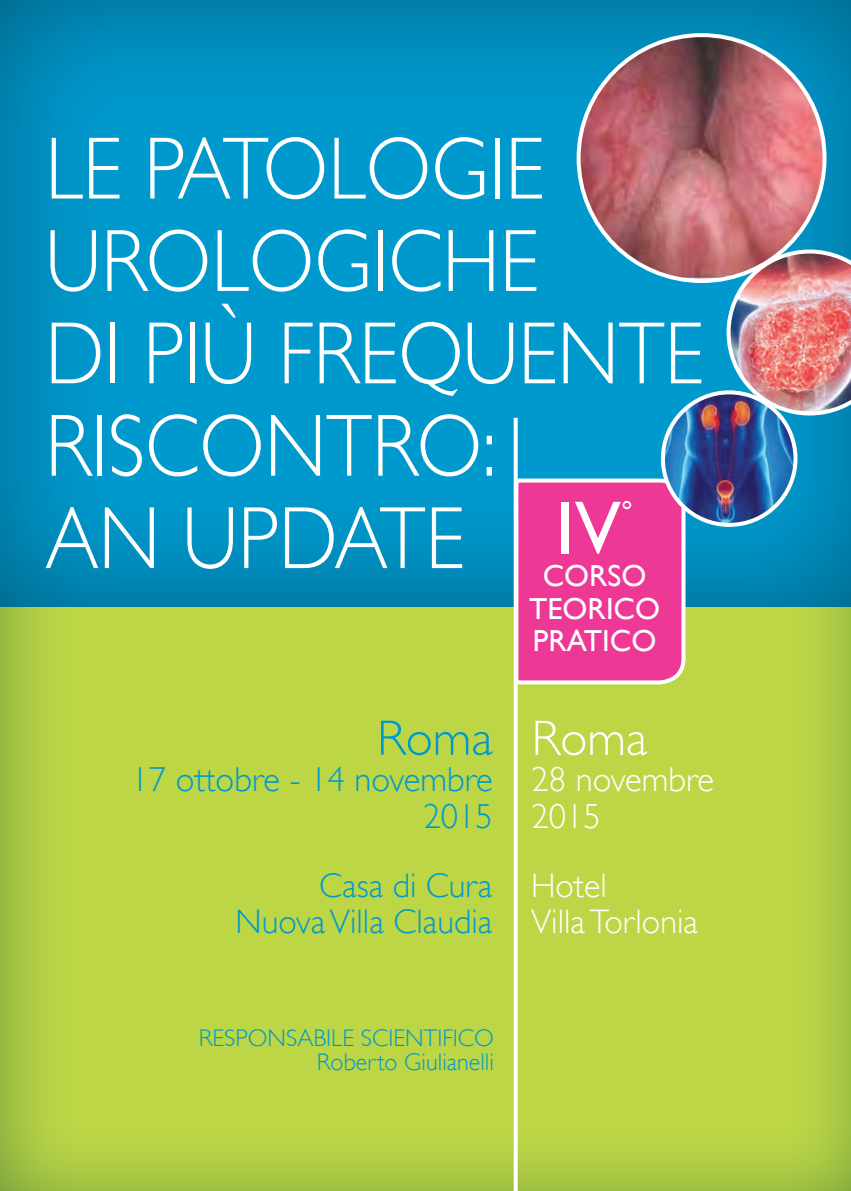
<style>
.page{position:relative;width:851px;height:1191px;background:#fff}
.page>*{position:absolute;margin:0;border:0;box-sizing:border-box;transform-origin:0 0}
.t1{font:300 88.8px/92.4px "Gill Sans";color:#fff;scale:.9 1}
.t2{font:75.8px "Gill Sans";color:#fff}
.t3{font:300 50px "Gill Sans";color:#0099cd}
.t4{font:300 50px "Gill Sans";color:#fff}
.t5{font:300 34.6px/36.4px "Gill Sans";color:#0099cd;text-align:right}
.t6{font:300 34.6px/36.4px "Gill Sans";color:#fff}
.t7{font:300 34px/36px "Gill Sans";color:#0099cd;text-align:right}
.t8{font:300 34px/36px "Gill Sans";color:#fff}
.t9{font:31.4px "Gill Sans";color:#fff}
.t10{font:30.4px/32.6px "Gill Sans";color:#fff;text-align:center}
.t11{font:300 24px/24px "Gill Sans";color:#0099cd;text-align:right}
</style>
<div class="page">
<div style="left:0;top:492px;width:850px;height:699px;background:#4d87c6;opacity:.94"></div>
<div style="left:0;top:0;width:850px;height:607px;background:#231f20;opacity:.5"></div>
<img style="left:578px;top:35px;width:246px;height:245px">
<svg style="left:513px;top:418px;width:4px;height:773px"></svg>
<svg style="left:512px;top:476px;width:175px;height:210px;background:#e84c9d"></svg>
<img style="left:662px;top:392px;width:133px;height:133px;border-radius:66px">
<div style="left:660px;top:390px;width:137px;height:137px;border:4px solid #fff;border-radius:50%"></div>
<img style="left:726px;top:249px;width:124px;height:166px">
<p class="t1" style="left:45px;top:123px;width:732px">LE PATOLOGIE<br>UROLOGICHE<br>DI PIÙ FREQUENTE<br>RISCONTRO:<br>AN UPDATE</p>
<p class="t2" style="left:556px;top:483px;width:66px">IV</p>
<p class="t9" style="left:620px;top:495px;width:14px">°</p>
<p class="t10" style="left:529px;top:559px;width:132px">CORSO<br>TEORICO<br>PRATICO</p>
<p class="t3" style="left:377px;top:709px;width:117px">Roma</p>
<p class="t5" style="left:132px;top:761px;width:362px">17 ottobre - 14 novembre<br>2015</p>
<p class="t4" style="left:531px;top:709px;width:117px">Roma</p>
<p class="t6" style="left:531px;top:761px;width:184px">28 novembre<br>2015</p>
<p class="t7" style="left:235px;top:867px;width:258px">Casa di Cura<br>Nuova Villa Claudia</p>
<p class="t8" style="left:531px;top:867px;width:168px">Hotel<br>Villa Torlonia</p>
<p class="t11" style="left:199px;top:1026px;width:296px">RESPONSABILE SCIENTIFICO<br>Roberto Giulianelli</p>
</div>
